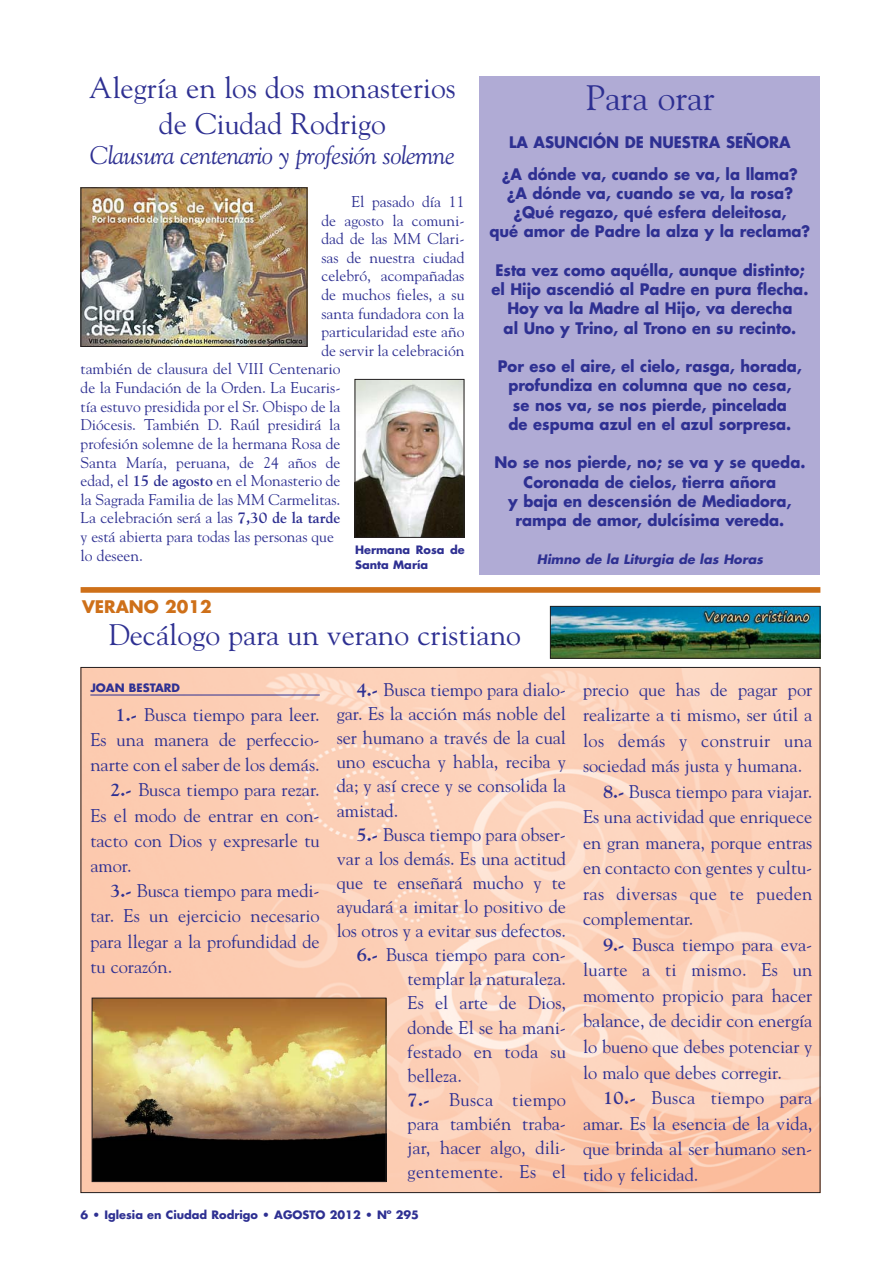
<style>
.page{position:relative;width:893px;height:1263px;background:#fff}
.page>*{position:absolute;margin:0;border:0;box-sizing:border-box;transform-origin:0 0}
.t1{font:35.25px "Goudy";color:#2e3092}
.t2{font:29.55px/35.5px "Goudy";color:#2e3092;text-align:center}
.t3{font:italic 25.35px "Goudy";letter-spacing:-.025em;color:#2e3092}
.t4{font:18.3px/24.2px "Goudy";color:#2e3092;text-align:justify}
.t5{font:18.3px "Goudy";letter-spacing:.02em;color:#2e3092}
.t6{font:700 16.95px "Futura";color:#ce7019}
.t7{font:700 15.45px/19.2px "Futura";color:#2e3092;text-align:center;scale:.95 1}
.t8{font:15.45px "Goudy";color:#2e3092}
.t9{font:italic 700 12.75px "Futura";color:#2e3092}
.t10{font:700 11.25px/14.9px "Futura";color:#2e3092}
.s1{font-weight:700}
</style>
<div class="page">
<div style="left:81px;top:587px;width:739px;height:6px;background:#ce7019"></div>
<img style="left:83px;top:669px;width:735px;height:522px">
<img style="left:552px;top:608px;width:266px;height:49px">
<div style="left:550px;top:606px;width:270px;height:53px;border:1px solid #231f20"></div>
<div style="left:479px;top:76px;width:341px;height:498px;background:#b0abd5"></div>
<img style="left:356px;top:381px;width:106px;height:155px">
<div style="left:354px;top:379px;width:110px;height:159px;border:1px solid #231f20"></div>
<img style="left:83px;top:189px;width:222px;height:156px">
<div style="left:81px;top:187px;width:226px;height:160px;border:1px solid #231f20"></div>
<hr style="left:90px;top:695px;width:230px;height:1px;background:#2e3092">
<img style="left:94px;top:1000px;width:290px;height:180px">
<div style="left:92px;top:998px;width:294px;height:184px;border:1px solid #231f20"></div>
<h2 class="t2" style="left:89px;top:73px;width:368px">Alegría en los dos monasterios de Ciudad Rodrigo</h2>
<h3 class="t3" style="left:90px;top:145px;width:366px">Clausura centenario y profesión solemne</h3>
<p class="t8" style="left:351px;top:195px;width:114px">El pasado día 11</p>
<p class="t8" style="left:321px;top:214px;width:144px">de agosto la comuni-</p>
<p class="t8" style="left:321px;top:233px;width:144px">dad de las MM Clari-</p>
<p class="t8" style="left:321px;top:251px;width:144px">sas de nuestra ciudad</p>
<p class="t8" style="left:321px;top:270px;width:144px">celebró, acompañadas</p>
<p class="t8" style="left:321px;top:289px;width:144px">de muchos fieles, a su</p>
<p class="t8" style="left:321px;top:307px;width:144px">santa fundadora con la</p>
<p class="t8" style="left:321px;top:326px;width:144px">particularidad este año</p>
<p class="t8" style="left:321px;top:344px;width:144px">de servir la celebración</p>
<p class="t8" style="left:81px;top:363px;width:261px">también de clausura del VIII Centenario</p>
<p class="t8" style="left:81px;top:382px;width:261px">de la Fundación de la Orden. La Eucaris-</p>
<p class="t8" style="left:81px;top:400px;width:261px">tía estuvo presidida por el Sr. Obispo de la</p>
<p class="t8" style="left:81px;top:419px;width:261px">Diócesis. También D. Raúl presidirá la</p>
<p class="t8" style="left:81px;top:437px;width:261px">profesión solemne de la hermana Rosa de</p>
<p class="t8" style="left:81px;top:456px;width:261px">Santa María, peruana, de 24 años de</p>
<p class="t8" style="left:81px;top:475px;width:261px">edad, el <span class="s1">15 de agosto</span> en el Monasterio de</p>
<p class="t8" style="left:81px;top:493px;width:261px">la Sagrada Familia de las MM Carmelitas.</p>
<p class="t8" style="left:81px;top:512px;width:261px">La celebración será a las <span class="s1">7,30 de la tarde</span></p>
<p class="t8" style="left:81px;top:530px;width:255px">y está abierta para todas las personas que</p>
<p class="t8" style="left:81px;top:549px;width:64px">lo deseen.</p>
<p class="t10" style="left:355px;top:543px;width:111px">Hermana Rosa de<br>Santa María</p>
<h1 class="t1" style="left:585px;top:83px;width:131px">Para orar</h1>
<p class="t7" style="left:502px;top:128px;width:313px;line-height:31.7px">LA ASUNCIÓN DE NUESTRA SEÑORA ¿A dónde va, cuando se va, la llama?</p>
<p class="t7" style="left:489px;top:185px;width:339px">¿A dónde va, cuando se va, la rosa? ¿Qué regazo, qué esfera deleitosa,<br>qué amor de Padre la alza y la reclama?</p>
<p class="t7" style="left:491px;top:262px;width:335px">Esta vez como aquélla, aunque distinto; el Hijo ascendió al Padre en pura flecha.<br>Hoy va la Madre al Hijo, va derecha<br>al Uno y Trino, al Trono en su recinto.</p>
<p class="t7" style="left:498px;top:358px;width:321px">Por eso el aire, el cielo, rasga, horada, profundiza en columna que no cesa,<br>se nos va, se nos pierde, pincelada<br>de espuma azul en el azul sorpresa.</p>
<p class="t7" style="left:494px;top:454px;width:329px">No se nos pierde, no; se va y se queda.<br>Coronada de cielos, tierra añora<br>y baja en descensión de Mediadora, rampa de amor, dulcísima vereda.</p>
<p class="t9" style="left:537px;top:553px;width:230px">Himno de la Liturgia de las Horas</p>
<p class="t6" style="left:82px;top:599px;width:131px">VERANO 2012</p>
<h2 class="t2" style="left:108px;top:619px;width:414px">Decálogo para un verano cristiano</h2>
<p class="t10" style="left:90px;top:681px;width:91px">JOAN BESTARD</p>
<p class="t4" style="left:116px;top:704px;width:206px"><span class="s1">1.-</span> Busca tiempo para leer.</p>
<p class="t4" style="left:90px;top:729px;width:231px">Es una manera de perfeccio-</p>
<p class="t4" style="left:90px;top:754px;width:231px">narte con el saber de los demás.</p>
<p class="t4" style="left:110px;top:779px;width:211px"><span class="s1">2.-</span> Busca tiempo para rezar.</p>
<p class="t4" style="left:90px;top:805px;width:231px">Es el modo de entrar en con-</p>
<p class="t4" style="left:90px;top:830px;width:231px">tacto con Dios y expresarle tu</p>
<p class="t4" style="left:90px;top:855px;width:43px">amor.</p>
<p class="t4" style="left:110px;top:880px;width:211px"><span class="s1">3.-</span> Busca tiempo para medi-</p>
<p class="t4" style="left:90px;top:905px;width:231px">tar. Es un ejercicio necesario</p>
<p class="t4" style="left:90px;top:931px;width:231px">para llegar a la profundidad de</p>
<p class="t4" style="left:90px;top:956px;width:83px">tu corazón.</p>
<p class="t4" style="left:337px;top:679px;width:231px;text-indent:20px"><span class="s1">4.-</span> Busca tiempo para dialo&shy;gar. Es la acción más noble del ser humano a través de la cual uno escucha y habla, reciba y da; y así crece y se consolida la amistad.</p>
<p class="t4" style="left:356px;top:824px;width:211px"><span class="s1">5.-</span> Busca tiempo para obser-</p>
<p class="t4" style="left:337px;top:848px;width:231px">var a los demás. Es una actitud</p>
<p class="t4" style="left:337px;top:872px;width:231px">que te enseñará mucho y te</p>
<p class="t4" style="left:337px;top:896px;width:231px">ayudará a imitar lo positivo de</p>
<p class="t4" style="left:337px;top:920px;width:231px">los otros y a evitar sus defectos.</p>
<p class="t4" style="left:356px;top:944px;width:211px"><span class="s1">6.-</span> Busca tiempo para con-</p>
<p class="t4" style="left:407px;top:968px;width:160px">templar la naturaleza.</p>
<p class="t4" style="left:407px;top:992px;width:160px">Es el arte de Dios,</p>
<p class="t4" style="left:407px;top:1017px;width:160px">donde El se ha mani-</p>
<p class="t5" style="left:407px;top:1044px;width:160px">festado en toda su</p>
<p class="t4" style="left:407px;top:1065px;width:56px">belleza.</p>
<p class="t5" style="left:407px;top:1092px;width:160px"><span class="s1">7.-</span> Busca tiempo</p>
<p class="t4" style="left:407px;top:1113px;width:160px">para también traba-</p>
<p class="t4" style="left:407px;top:1137px;width:160px">jar, hacer algo, dili-</p>
<p class="t5" style="left:407px;top:1165px;width:160px">gentemente. Es el</p>
<p class="t10" style="left:81px;top:1209px;width:340px">6 • Iglesia en Ciudad Rodrigo • AGOSTO 2012 • Nº 295</p>
<p class="t4" style="left:583px;top:679px;width:231px">precio que has de pagar por</p>
<p class="t4" style="left:583px;top:704px;width:231px">realizarte a ti mismo, ser útil a</p>
<p class="t5" style="left:583px;top:733px;width:231px">los demás y construir una</p>
<p class="t4" style="left:583px;top:755px;width:221px">sociedad más justa y humana.</p>
<p class="t4" style="left:603px;top:781px;width:211px"><span class="s1">8.-</span> Busca tiempo para viajar.</p>
<p class="t4" style="left:583px;top:806px;width:231px">Es una actividad que enriquece</p>
<p class="t4" style="left:583px;top:832px;width:231px">en gran manera, porque entras</p>
<p class="t4" style="left:583px;top:857px;width:231px">en contacto con gentes y cultu-</p>
<p class="t5" style="left:583px;top:886px;width:231px">ras diversas que te pueden</p>
<p class="t4" style="left:583px;top:908px;width:112px">complementar.</p>
<p class="t4" style="left:603px;top:934px;width:211px"><span class="s1">9.-</span> Busca tiempo para eva-</p>
<p class="t5" style="left:583px;top:963px;width:231px">luarte a ti mismo. Es un</p>
<p class="t4" style="left:583px;top:985px;width:231px">momento propicio para hacer</p>
<p class="t4" style="left:583px;top:1011px;width:231px">balance, de decidir con energía</p>
<p class="t4" style="left:583px;top:1036px;width:231px">lo bueno que debes potenciar y</p>
<p class="t4" style="left:583px;top:1062px;width:200px">lo malo que debes corregir.</p>
<p class="t5" style="left:603px;top:1090px;width:211px"><span class="s1">10.-</span> Busca tiempo para</p>
<p class="t4" style="left:583px;top:1113px;width:231px">amar. Es la esencia de la vida,</p>
<p class="t4" style="left:583px;top:1138px;width:231px">que brinda al ser humano sen-</p>
<p class="t4" style="left:583px;top:1164px;width:117px">tido y felicidad.</p>
</div>
